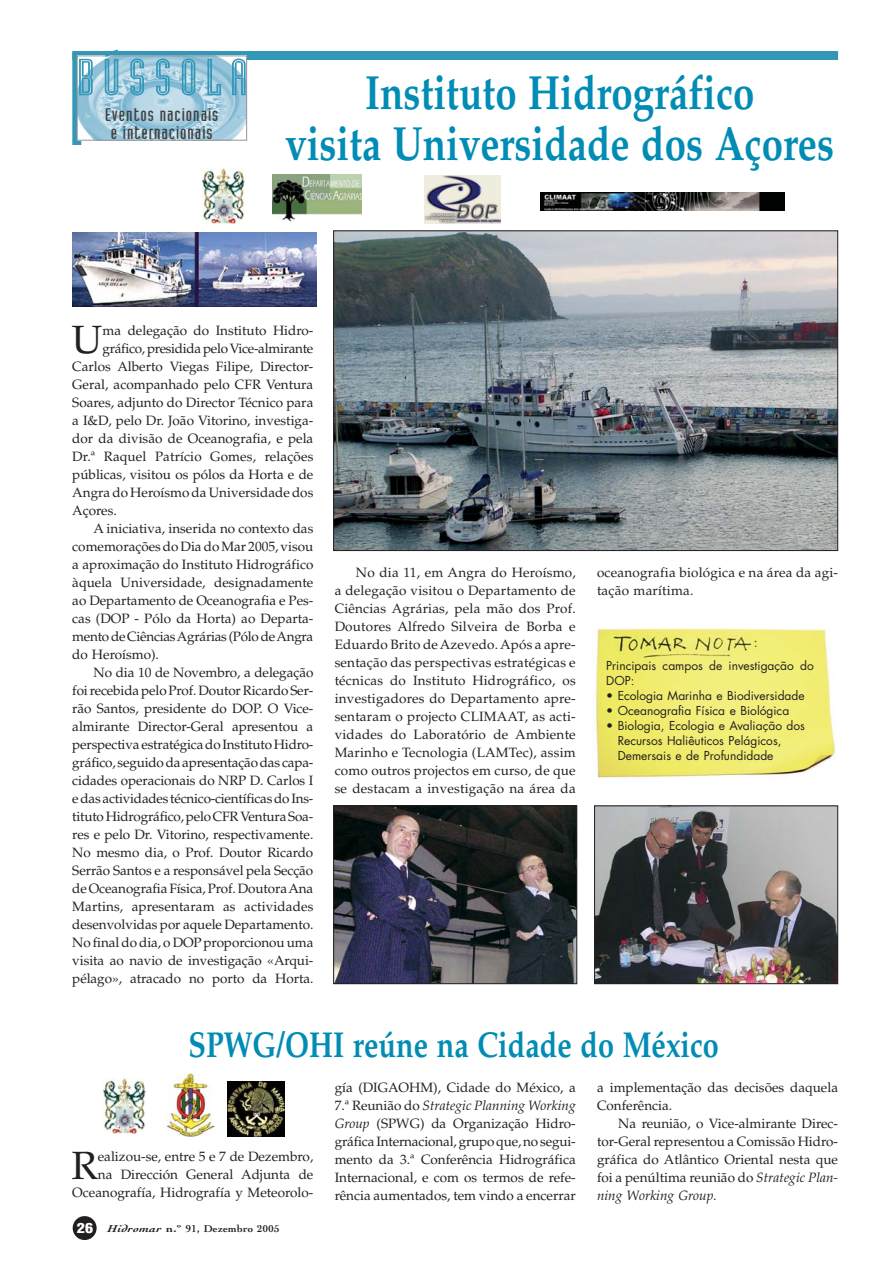
<style>
.page{position:relative;width:893px;height:1263px;background:#fff}
.page>*{position:absolute;margin:0;border:0;box-sizing:border-box;transform-origin:0 0}
.t1{font:51px "Industria Inline";letter-spacing:.125em;color:#3397b9;scale:1.2 1}
.t2{font:700 48px/51px "Palatino";color:#008cb4;text-align:center;scale:.8 1}
.t3{font:39.45px "Palatino";color:#231f20}
.t4{font:700 36px "Palatino";color:#008cb4;scale:.8 1}
.t5{font:18px/18px "Industria Solid A";letter-spacing:.045em;color:#404041;text-align:center;scale:1.2 1}
.t6{font:13.5px/18px "Palatino";color:#231f20;text-align:justify}
.t7{font:13.5px "Palatino";letter-spacing:-.02em;color:#231f20}
.t8{font:12px/15px "Futura";color:#231f20}
.t9{font:700 10.5px "Cochin";letter-spacing:.025em;color:#231f20;scale:1.2 1}
.s1{font-family:"Helvetica";font-weight:900;font-stretch:condensed;font-size:13.5px;color:#fff}
.s2{font-style:italic}
</style>
<div class="page">
<div style="left:73px;top:1216px;width:24px;height:24px;background:#231f20;border-radius:50%"></div>
<svg style="left:72px;top:60px;width:9px;height:85px"></svg>
<div style="left:72px;top:51px;width:766px;height:9px;background:#3397b9"></div>
<img style="left:79px;top:58px;width:166px;height:81px">
<div style="left:77px;top:56px;width:170px;height:85px;border:1px solid #939598"></div>
<img style="left:595px;top:629px;width:241px;height:149px">
<img style="left:272px;top:175px;width:89px;height:47px">
<img style="left:72px;top:232px;width:244px;height:75px">
<img style="left:335px;top:808px;width:240px;height:174px">
<div style="left:333px;top:806px;width:244px;height:178px;border:1px solid #231f20"></div>
<img style="left:596px;top:808px;width:240px;height:174px">
<div style="left:594px;top:806px;width:244px;height:178px;border:1px solid #231f20"></div>
<img style="left:335px;top:232px;width:501px;height:317px">
<div style="left:333px;top:230px;width:505px;height:321px;border:1px solid #231f20"></div>
<img style="left:424px;top:175px;width:76px;height:49px">
<img style="left:540px;top:193px;width:244px;height:18px">
<svg style="left:227px;top:1081px;width:58px;height:56px"></svg>
<img style="left:228px;top:1081px;width:56px;height:56px">
<img style="left:166px;top:1073px;width:49px;height:64px">
<img style="left:103px;top:1078px;width:43px;height:55px">
<img style="left:202px;top:169px;width:43px;height:54px">
<h1 class="t1" style="left:77px;top:59px;width:144px">BÚSSOLA</h1>
<h3 class="t5" style="left:105px;top:107px;width:96px">Eventos nacionais e internacionais</h3>
<h2 class="t2" style="left:285px;top:73px;width:687px">Instituto Hidrográfico<br>visita Universidade dos Açores</h2>
<h3 class="t3" style="left:72px;top:324px;width:32px">U</h3>
<p class="t6" style="left:102px;top:323px;width:212px">ma delegação do Instituto Hidro-</p>
<p class="t7" style="left:102px;top:343px;width:212px">gráfico, presidida pelo Vice-almirante</p>
<p class="t6" style="left:72px;top:359px;width:242px">Carlos Alberto Viegas Filipe, Director-</p>
<p class="t6" style="left:72px;top:377px;width:242px">Geral, acompanhado pelo CFR Ventura</p>
<p class="t6" style="left:72px;top:395px;width:242px">Soares, adjunto do Director Técnico para</p>
<p class="t6" style="left:72px;top:413px;width:242px">a I&amp;D, pelo Dr. João Vitorino, investiga-</p>
<p class="t6" style="left:72px;top:431px;width:242px">dor da divisão de Oceanografia, e pela</p>
<p class="t6" style="left:72px;top:449px;width:242px">Dr.ª Raquel Patrício Gomes, relações</p>
<p class="t6" style="left:72px;top:467px;width:242px">públicas, visitou os pólos da Horta e de</p>
<p class="t6" style="left:72px;top:485px;width:242px">Angra do Heroísmo da Universidade dos</p>
<p class="t6" style="left:72px;top:503px;width:46px">Açores.</p>
<p class="t6" style="left:94px;top:521px;width:221px">A iniciativa, inserida no contexto das</p>
<p class="t6" style="left:72px;top:539px;width:242px">comemorações do Dia do Mar 2005, visou</p>
<p class="t6" style="left:72px;top:557px;width:242px">a aproximação do Instituto Hidrográfico</p>
<p class="t6" style="left:72px;top:575px;width:242px">àquela Universidade, designadamente</p>
<p class="t6" style="left:72px;top:593px;width:242px">ao Departamento de Oceanografia e Pes-</p>
<p class="t6" style="left:72px;top:611px;width:242px">cas (DOP - Pólo da Horta) ao Departa-</p>
<p class="t7" style="left:72px;top:631px;width:242px">mento de Ciências Agrárias (Pólo de Angra</p>
<p class="t6" style="left:72px;top:647px;width:88px">do Heroísmo).</p>
<p class="t6" style="left:94px;top:665px;width:221px">No dia 10 de Novembro, a delegação</p>
<p class="t6" style="left:72px;top:683px;width:242px">foi recebida pelo Prof. Doutor Ricardo Ser-</p>
<p class="t6" style="left:72px;top:701px;width:242px">rão Santos, presidente do DOP. O Vice-</p>
<p class="t6" style="left:72px;top:719px;width:242px">almirante Director-Geral apresentou a</p>
<p class="t6" style="left:72px;top:737px;width:242px">perspectiva estratégica do Instituto Hidro-</p>
<p class="t6" style="left:72px;top:755px;width:242px">gráfico, seguido da apresentação das capa-</p>
<p class="t6" style="left:72px;top:773px;width:242px">cidades operacionais do NRP D. Carlos I</p>
<p class="t6" style="left:72px;top:791px;width:242px">e das actividades técnico-científicas do Ins-</p>
<p class="t6" style="left:72px;top:809px;width:242px">tituto Hidrográfico, pelo CFR Ventura Soa-</p>
<p class="t6" style="left:72px;top:827px;width:242px">res e pelo Dr. Vitorino, respectivamente.</p>
<p class="t6" style="left:72px;top:845px;width:242px">No mesmo dia, o Prof. Doutor Ricardo</p>
<p class="t6" style="left:72px;top:863px;width:242px">Serrão Santos e a responsável pela Secção</p>
<p class="t6" style="left:72px;top:881px;width:242px">de Oceanografia Física, Prof. Doutora Ana</p>
<p class="t6" style="left:72px;top:899px;width:242px">Martins, apresentaram as actividades</p>
<p class="t6" style="left:72px;top:917px;width:242px">desenvolvidas por aquele Departamento.</p>
<p class="t6" style="left:72px;top:935px;width:242px">No final do dia, o DOP proporcionou uma</p>
<p class="t6" style="left:72px;top:953px;width:242px">visita ao navio de investigação «Arqui-</p>
<p class="t6" style="left:72px;top:971px;width:242px">pélago», atracado no porto da Horta.</p>
<p class="t6" style="left:334px;top:565px;width:242px;text-indent:21px">No dia 11, em Angra do Heroísmo, a delegação visitou o Departamento de Ciências Agrárias, pela mão dos Prof.<br>Doutores Alfredo Silveira de Borba e Eduardo Brito de Azevedo. Após a apre&shy;sentação das perspectivas estratégicas e técnicas do Instituto Hidrográfico, os investigadores do Departamento apre&shy;sentaram o projecto CLIMAAT, as acti&shy;vidades do Laboratório de Ambiente Marinho e Tecnologia (LAMTec), assim como outros projectos em curso, de que se destacam a investigação na área da</p>
<p class="t6" style="left:597px;top:565px;width:242px">oceanografia biológica e na área da agi&shy;tação marítima.</p>
<p class="t8" style="left:606px;top:659px;width:209px">Principais campos de investigação do<br>DOP:</p>
<p class="t8" style="left:606px;top:689px;width:200px">• Ecologia Marinha e Biodiversidade</p>
<p class="t8" style="left:606px;top:704px;width:184px">• Oceanografia Física e Biológica</p>
<p class="t8" style="left:617px;top:719px;width:189px;text-indent:-11px">• Biologia, Ecologia e Avaliação dos<br>Recursos Haliêuticos Pelágicos,<br>Demersais e de Profundidade</p>
<h3 class="t4" style="left:188px;top:1031px;width:664px">SPWG/OHI reúne na Cidade do México</h3>
<p class="t6" style="left:72px;top:1149px;width:242px;text-align:right">ealizou-se, entre 5 e 7 de Dezembro,<br>na Dirección General Adjunta de<br>Oceanografía, Hidrografía y Meteorolo-</p>
<h3 class="t3" style="left:72px;top:1150px;width:28px">R</h3>
<p class="t9" style="left:77px;top:1224px;width:171px"><span class="s1">26</span> <span class="s2">Hidromar</span> n.º 91, Dezembro 2005</p>
<p class="t6" style="left:334px;top:1080px;width:242px">gía (DIGAOHM), Cidade do México, a 7.ª Reunião do <span class="s2">Strategic Planning Working Group</span> (SPWG) da Organização Hidro&shy;gráfica Internacional, grupo que, no segui&shy;mento da 3.ª Conferência Hidrográfica Internacional, e com os termos de refe&shy;rência aumentados, tem vindo a encerrar</p>
<p class="t6" style="left:597px;top:1080px;width:242px">a implementação das decisões daquela<br>Conferência.</p>
<p class="t6" style="left:597px;top:1116px;width:242px;text-indent:21px">Na reunião, o Vice-almirante Direc&shy;tor-Geral representou a Comissão Hidro&shy;gráfica do Atlântico Oriental nesta que foi a penúltima reunião do <span class="s2">Strategic Plan&shy;ning Working Group.</span></p>
</div>
